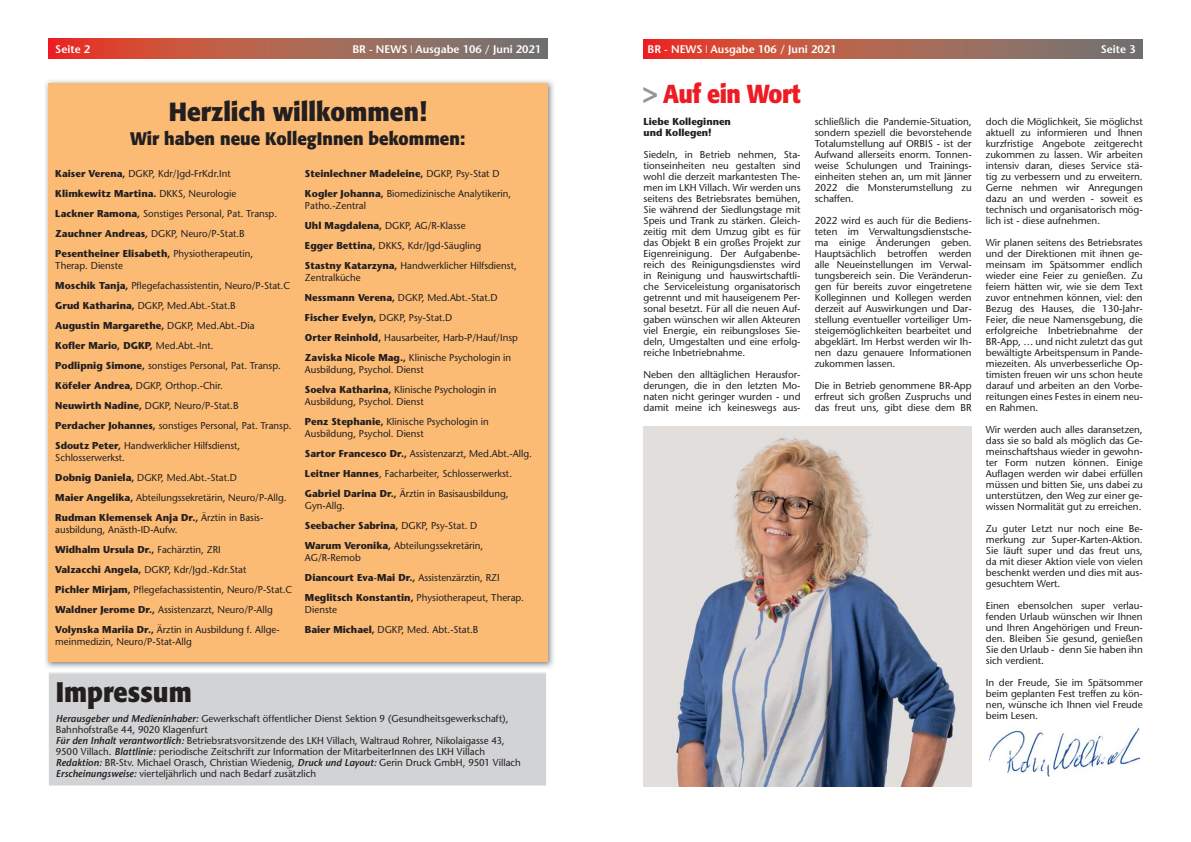
<style>
.page{position:relative;width:1191px;height:842px;background:#fff}
.page>*{position:absolute;margin:0;border:0;box-sizing:border-box;transform-origin:0 0}
.t1{font:700 28px "Formata";color:#231f20;scale:.9 1}
.t2{font:700 26px "Formata";color:#231f20;scale:.94 1}
.t3{font:700 25.7px "Formata";letter-spacing:-.02em;color:#ed1c24;scale:.9 1}
.t4{font:700 18px "Formata";color:#231f20;scale:.94 1}
.t5{font:600 11px "Stone Sans";color:#fff}
.t6{font:10px/11px "Stone Sans";color:#231f20}
.t7{font:700 10px/11px "Stone Sans";color:#231f20;scale:.96 1}
.s1{font-weight:700}
.s2{font-weight:600;font-style:italic}
.s3{font-size:22.5px;color:#939598}
</style>
<div class="page">
<svg style="left:48px;top:39px;width:499px;height:19px;background:#ad5f50"></svg>
<svg style="left:643px;top:39px;width:499px;height:20px;background:#ad5f50"></svg>
<img style="left:45px;top:80px;width:509px;height:588px">
<div style="left:48px;top:83px;width:499px;height:578px;background:#fcbb75"></div>
<div style="left:48px;top:673px;width:498px;height:113px;background:#d1d3d4"></div>
<div style="left:48px;top:673px;width:499px;height:113px;border:1px solid #fff"></div>
<img style="left:989px;top:727px;width:150px;height:50px">
<img style="left:643px;top:426px;width:328px;height:360px">
<p class="t5" style="left:55px;top:44px;width:36px">Seite 2</p>
<p class="t5" style="left:352px;top:44px;width:190px">BR - NEWS ❘ Ausgabe 106 / Juni 2021</p>
<p class="t5" style="left:647px;top:44px;width:190px">BR - NEWS ❘ Ausgabe 106 / Juni 2021</p>
<p class="t5" style="left:1100px;top:44px;width:36px">Seite 3</p>
<h2 class="t2" style="left:169px;top:100px;width:276px">Herzlich willkommen!</h2>
<h3 class="t4" style="left:130px;top:130px;width:358px">Wir haben neue KollegInnen bekommen:</h3>
<p class="t6" style="left:55px;top:164px;width:223px;line-height:20px"><span class="s1">Kaiser Verena,</span> DGKP, Kdr/Jgd-FrKdr.Int <span class="s1">Klimkewitz Martina.</span> DKKS, Neurologie <span class="s1">Lackner Ramona,</span> Sonstiges Personal, Pat. Transp.<br><span class="s1">Zauchner Andreas,</span> DGKP, Neuro/P-Stat.B <span class="s1">Pesentheiner Elisabeth,</span> Physiotherapeutin,</p>
<p class="t6" style="left:55px;top:256px;width:238px;line-height:20px">Therap. Dienste<br><span class="s1">Moschik Tanja,</span> Pflegefachassistentin, Neuro/P-Stat.C <span class="s1">Grud Katharina,</span> DGKP, Med.Abt.-Stat.B<br><span class="s1">Augustin Margarethe,</span> DGKP, Med.Abt.-Dia<br><span class="s1">Kofler Mario, DGKP,</span> Med.Abt.-Int.<br><span class="s1">Podlipnig Simone,</span> sonstiges Personal, Pat. Transp.<br><span class="s1">Köfeler Andrea,</span> DGKP, Orthop.-Chir.<br><span class="s1">Neuwirth Nadine,</span> DGKP, Neuro/P-Stat.B<br><span class="s1">Perdacher Johannes,</span> sonstiges Personal, Pat. Transp.<br><span class="s1">Sdoutz Peter,</span> Handwerklicher Hilfsdienst,</p>
<p class="t6" style="left:55px;top:448px;width:233px;line-height:20px">Schlosserwerkst.<br><span class="s1">Dobnig Daniela,</span> DGKP, Med.Abt.-Stat.D<br><span class="s1">Maier Angelika,</span> Abteilungssekretärin, Neuro/P-Allg.<br><span class="s1">Rudman Klemensek Anja Dr.,</span> Ärztin in Basis-</p>
<p class="t6" style="left:55px;top:520px;width:238px;line-height:20px">ausbildung, Anästh-ID-Aufw.<br><span class="s1">Widhalm Ursula Dr.,</span> Fachärztin, ZRI<br><span class="s1">Valzacchi Angela,</span> DGKP, Kdr/Jgd.-Kdr.Stat<br><span class="s1">Pichler Mirjam,</span> Pflegefachassistentin, Neuro/P-Stat.C <span class="s1">Waldner Jerome Dr.,</span> Assistenzarzt, Neuro/P-Allg <span class="s1">Volynska Mariia Dr.,</span> Ärztin in Ausbildung f. Allge-</p>
<p class="t6" style="left:55px;top:636px;width:138px">meinmedizin, Neuro/P-Stat-Allg</p>
<p class="t6" style="left:305px;top:164px;width:208px;line-height:20px"><span class="s1">Steinlechner Madeleine,</span> DGKP, Psy-Stat D<br><span class="s1">Kogler Johanna,</span> Biomedizinische Analytikerin,</p>
<p class="t6" style="left:305px;top:196px;width:213px;line-height:20px">Patho.-Zentral<br><span class="s1">Uhl Magdalena,</span> DGKP, AG/R-Klasse<br><span class="s1">Egger Bettina,</span> DKKS, Kdr/Jgd-Säugling <span class="s1">Stastny Katarzyna,</span> Handwerklicher Hilfsdienst,</p>
<p class="t6" style="left:305px;top:268px;width:214px;line-height:20px">Zentralküche<br><span class="s1">Nessmann Verena,</span> DGKP, Med.Abt.-Stat.D <span class="s1">Fischer Evelyn,</span> DGKP, Psy-Stat.D<br><span class="s1">Orter Reinhold,</span> Hausarbeiter, Harb-P/Hauf/Insp <span class="s1">Zaviska Nicole Mag.,</span> Klinische Psychologin in</p>
<p class="t6" style="left:305px;top:360px;width:193px;line-height:20px">Ausbildung, Psychol. Dienst<br><span class="s1">Soelva Katharina,</span> Klinische Psychologin in</p>
<p class="t6" style="left:305px;top:392px;width:185px;line-height:20px">Ausbildung, Psychol. Dienst<br><span class="s1">Penz Stephanie,</span> Klinische Psychologin in</p>
<p class="t6" style="left:305px;top:424px;width:228px;line-height:20px">Ausbildung, Psychol. Dienst<br><span class="s1">Sartor Francesco Dr.,</span> Assistenzarzt, Med.Abt.-Allg.<br><span class="s1">Leitner Hannes</span>, Facharbeiter, Schlosserwerkst.<br><span class="s1">Gabriel Darina Dr.,</span> Ärztin in Basisausbildung,</p>
<p class="t6" style="left:305px;top:496px;width:180px;line-height:20px">Gyn-Allg.<br><span class="s1">Seebacher Sabrina,</span> DGKP, Psy-Stat. D<br><span class="s1">Warum Veronika,</span> Abteilungssekretärin,</p>
<p class="t6" style="left:305px;top:548px;width:221px;line-height:20px">AG/R-Remob<br><span class="s1">Diancourt Eva-Mai Dr.,</span> Assistenzärztin, RZI<br><span class="s1">Meglitsch Konstantin,</span> Physiotherapeut, Therap.</p>
<p class="t6" style="left:305px;top:600px;width:175px;line-height:20px">Dienste<br><span class="s1">Baier Michael,</span> DGKP, Med. Abt.-Stat.B</p>
<h1 class="t1" style="left:56px;top:679px;width:153px">Impressum</h1>
<p class="t6" style="left:56px;top:713px;width:466px"><span class="s2">Herausgeber und Medieninhaber:</span> Gewerkschaft öffentlicher Dienst Sektion 9 (Gesundheitsgewerkschaft), Bahnhofstraße 44, 9020 Klagenfurt<br><span class="s2">Für den Inhalt verantwortlich:</span> Betriebsratsvorsitzende des LKH Villach, Waltraud Rohrer, Nikolaigasse 43, 9500 Villach. <span class="s2">Blattlinie:</span> periodische Zeitschrift zur Information der MitarbeiterInnen des LKH Villach <span class="s2">Redaktion:</span> BR-Stv. Michael Orasch, Christian Wiedenig, <span class="s2">Druck und Layout:</span> Gerin Druck GmbH, 9501 Villach <span class="s2">Erscheinungsweise:</span> vierteljährlich und nach Bedarf zusätzlich</p>
<h3 class="t3" style="left:643px;top:81px;width:176px"><span class="s3">&gt;</span> Auf ein Wort</h3>
<p class="t7" style="left:643px;top:116px;width:93px">Liebe Kolleginnen und Kollegen!</p>
<p class="t6" style="left:643px;top:149px;width:159px;text-align:justify">Siedeln, in Betrieb nehmen, Sta&shy;tionseinheiten neu gestalten sind wohl die derzeit markantesten The&shy;men im LKH Villach. Wir werden uns seitens des Betriebsrates bemühen, Sie während der Siedlungstage mit Speis und Trank zu stärken. Gleich&shy;zeitig mit dem Umzug gibt es für das Objekt B ein großes Projekt zur Eigenreinigung. Der Aufgabenbe&shy;reich des Reinigungsdienstes wird in Reinigung und hauswirtschaftli&shy;che Serviceleistung organisatorisch getrennt und mit hauseigenem Per&shy;sonal besetzt. Für all die neuen Auf&shy;gaben wünschen wir allen Akteuren viel Energie, ein reibungsloses Sie&shy;deln, Umgestalten und eine erfolg&shy;reiche Inbetriebnahme.</p>
<p class="t6" style="left:643px;top:369px;width:159px;text-align:justify">Neben den alltäglichen Herausfor&shy;derungen, die in den letzten Mo&shy;naten nicht geringer wurden - und damit meine ich keineswegs aus-</p>
<p class="t6" style="left:814px;top:116px;width:158px;text-align:justify">schließlich die Pandemie-Situation, sondern speziell die bevorstehende Totalumstellung auf ORBIS - ist der Aufwand allerseits enorm. Tonnen&shy;weise Schulungen und Trainings&shy;einheiten stehen an, um mit Jänner 2022 die Monsterumstellung zu schaffen.</p>
<p class="t6" style="left:814px;top:215px;width:158px;text-align:justify">2022 wird es auch für die Bediens&shy;teten im Verwaltungsdienstsche&shy;ma einige Änderungen geben.<br>Hauptsächlich betroffen werden alle Neueinstellungen im Verwal&shy;tungsbereich sein. Die Veränderun&shy;gen für bereits zuvor eingetretene Kolleginnen und Kollegen werden derzeit auf Auswirkungen und Dar&shy;stellung eventueller vorteiliger Um&shy;steigemöglichkeiten bearbeitet und abgeklärt. Im Herbst werden wir Ih&shy;nen dazu genauere Informationen zukommen lassen.</p>
<p class="t6" style="left:814px;top:380px;width:158px;text-align:justify">Die in Betrieb genommene BR-App erfreut sich großen Zuspruchs und das freut uns, gibt diese dem BR</p>
<p class="t6" style="left:986px;top:116px;width:158px;text-align:justify">doch die Möglichkeit, Sie möglichst aktuell zu informieren und Ihnen kurzfristige Angebote zeitgerecht zukommen zu lassen. Wir arbeiten intensiv daran, dieses Service stä&shy;tig zu verbessern und zu erweitern.<br>Gerne nehmen wir Anregungen dazu an und werden - soweit es technisch und organisatorisch mög&shy;lich ist - diese aufnehmen.</p>
<p class="t6" style="left:986px;top:237px;width:158px;text-align:justify">Wir planen seitens des Betriebsrates und der Direktionen mit ihnen ge&shy;meinsam im Spätsommer endlich wieder eine Feier zu genießen. Zu feiern hätten wir, wie sie dem Text zuvor entnehmen können, viel: den Bezug des Hauses, die 130-Jahr-Feier, die neue Namensgebung, die erfolgreiche Inbetriebnahme der BR-App, … und nicht zuletzt das gut bewältigte Arbeitspensum in Pande&shy;miezeiten. Als unverbesserliche Op&shy;timisten freuen wir uns schon heute darauf und arbeiten an den Vorbe&shy;reitungen eines Festes in einem neu&shy;en Rahmen.</p>
<p class="t6" style="left:986px;top:424px;width:158px;text-align:justify">Wir werden auch alles daransetzen, dass sie so bald als möglich das Ge&shy;meinschaftshaus wieder in gewohn&shy;ter Form nutzen können. Einige Auflagen werden wir dabei erfüllen müssen und bitten Sie, uns dabei zu unterstützen, den Weg zur einer ge&shy;wissen Normalität gut zu erreichen.</p>
<p class="t6" style="left:986px;top:523px;width:158px;text-align:justify">Zu guter Letzt nur noch eine Be&shy;merkung zur Super-Karten-Aktion.<br>Sie läuft super und das freut uns, da mit dieser Aktion viele von vielen beschenkt werden und dies mit aus&shy;gesuchtem Wert.</p>
<p class="t6" style="left:986px;top:600px;width:158px;text-align:justify">Einen ebensolchen super verlau&shy;fenden Urlaub wünschen wir Ihnen und Ihren Angehörigen und Freun&shy;den. Bleiben Sie gesund, genießen Sie den Urlaub - denn Sie haben ihn sich verdient.</p>
<p class="t6" style="left:986px;top:677px;width:158px;text-align:justify">In der Freude, Sie im Spätsommer beim geplanten Fest treffen zu kön&shy;nen, wünsche ich Ihnen viel Freude beim Lesen.</p>
</div>
